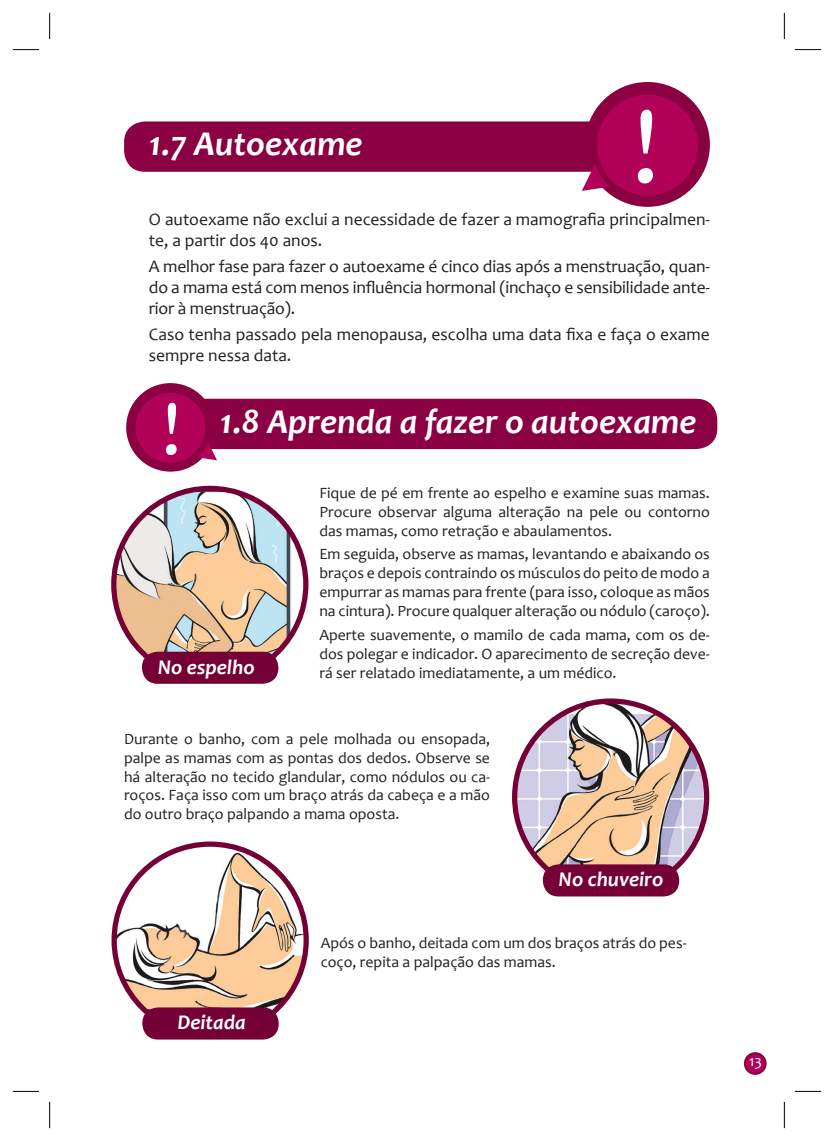
<style>
.page{position:relative;width:834px;height:1141px;background:#fff}
.page>*{position:absolute;margin:0;border:0;box-sizing:border-box;transform-origin:0 0}
.t1{font:113.75px "Candara";color:#fff}
.t2{font:80.67px "Candara";color:#fff}
.t3{font:italic 700 35px "Candara";color:#fff}
.t4{font:italic 700 21px "Candara";color:#fff}
.t5{font:17.5px/21px "Candara";color:#231f20}
.t6{font:15.75px/18.9px "Candara";color:#231f20;text-align:justify}
.t7{font:15.4px "Candara";color:#fff}
</style>
<div class="page">
<svg style="left:743px;top:1052px;width:23px;height:23px"></svg>
<svg style="left:744px;top:1053px;width:21px;height:21px"></svg>
<div style="left:168px;top:399px;width:549px;height:50px;background:#8b0043;border-radius:21px"></div>
<div style="left:124px;top:121px;width:489px;height:51px;background:#8b0043;border-radius:21px"></div>
<div style="left:585px;top:82px;width:124px;height:125px;background:#8b0043;border-radius:50%"></div>
<svg style="left:581px;top:88px;width:123px;height:115px"></svg>
<svg style="left:126px;top:383px;width:89px;height:89px"></svg>
<svg style="left:130px;top:387px;width:87px;height:84px"></svg>
<img style="left:114px;top:488px;width:192px;height:170px">
<div style="left:111px;top:486px;width:197px;height:197px;border:5px solid #750035;border-radius:50%"></div>
<div style="left:142px;top:652px;width:136px;height:32px;background:#750035;border-radius:16px"></div>
<img style="left:514px;top:701px;width:192px;height:192px;border-radius:96px">
<div style="left:512px;top:698px;width:197px;height:198px;border:5px solid #750035;border-radius:50%"></div>
<div style="left:542px;top:864px;width:137px;height:32px;background:#750035;border-radius:16px"></div>
<img style="left:117px;top:847px;width:189px;height:169px">
<div style="left:111px;top:841px;width:198px;height:198px;border:5px solid #750035;border-radius:50%"></div>
<div style="left:142px;top:1007px;width:137px;height:33px;background:#750035;border-radius:16px"></div>
<svg style="left:13px;top:49px;width:26px;height:1px"></svg>
<svg style="left:794px;top:49px;width:27px;height:1px"></svg>
<svg style="left:13px;top:1091px;width:26px;height:1px"></svg>
<svg style="left:794px;top:1091px;width:27px;height:1px"></svg>
<svg style="left:49px;top:13px;width:1px;height:26px"></svg>
<svg style="left:49px;top:1102px;width:1px;height:26px"></svg>
<svg style="left:783px;top:13px;width:1px;height:26px"></svg>
<svg style="left:783px;top:1102px;width:1px;height:26px"></svg>
<h1 class="t1" style="left:631px;top:75px;width:30px">!</h1>
<p class="t5" style="left:149px;top:209px;width:562px">O autoexame não exclui a necessidade de fazer a mamografia principalmen&shy;te, a partir dos 40 anos.</p>
<p class="t5" style="left:149px;top:256px;width:562px;text-align:justify">A melhor fase para fazer o autoexame é cinco dias após a menstruação, quan&shy;do a mama está com menos influência hormonal (inchaço e sensibilidade ante&shy;rior à menstruação).</p>
<p class="t5" style="left:149px;top:324px;width:562px">Caso tenha passado pela menopausa, escolha uma data fixa e faça o exame sempre nessa data.</p>
<h3 class="t3" style="left:149px;top:122px;width:215px">1.7 Autoexame</h3>
<h2 class="t2" style="left:161px;top:378px;width:22px">!</h2>
<h3 class="t3" style="left:220px;top:400px;width:478px">1.8 Aprenda a fazer o autoexame</h3>
<h3 class="t4" style="left:158px;top:654px;width:98px">No espelho</h3>
<p class="t6" style="left:319px;top:483px;width:392px">Fique de pé em frente ao espelho e examine suas mamas.<br>Procure observar alguma alteração na pele ou contorno das mamas, como retração e abaulamentos.</p>
<p class="t6" style="left:319px;top:545px;width:392px">Em seguida, observe as mamas, levantando e abaixando os braços e depois contraindo os músculos do peito de modo a empurrar as mamas para frente (para isso, coloque as mãos na cintura). Procure qualquer alteração ou nódulo (caroço).</p>
<p class="t6" style="left:319px;top:625px;width:392px">Aperte suavemente, o mamilo de cada mama, com os de&shy;dos polegar e indicador. O aparecimento de secreção deve&shy;rá ser relatado imediatamente, a um médico.</p>
<p class="t6" style="left:124px;top:729px;width:367px">Durante o banho, com a pele molhada ou ensopada, palpe as mamas com as pontas dos dedos. Observe se há alteração no tecido glandular, como nódulos ou ca&shy;roços. Faça isso com um braço atrás da cabeça e a mão do outro braço palpando a mama oposta.</p>
<h3 class="t4" style="left:558px;top:866px;width:106px">No chuveiro</h3>
<h3 class="t4" style="left:177px;top:1009px;width:70px">Deitada</h3>
<p class="t6" style="left:320px;top:934px;width:367px">Após o banho, deitada com um dos braços atrás do pes&shy;coço, repita a palpação das mamas.</p>
<p class="t7" style="left:749px;top:1051px;width:14px">13</p>
</div>
